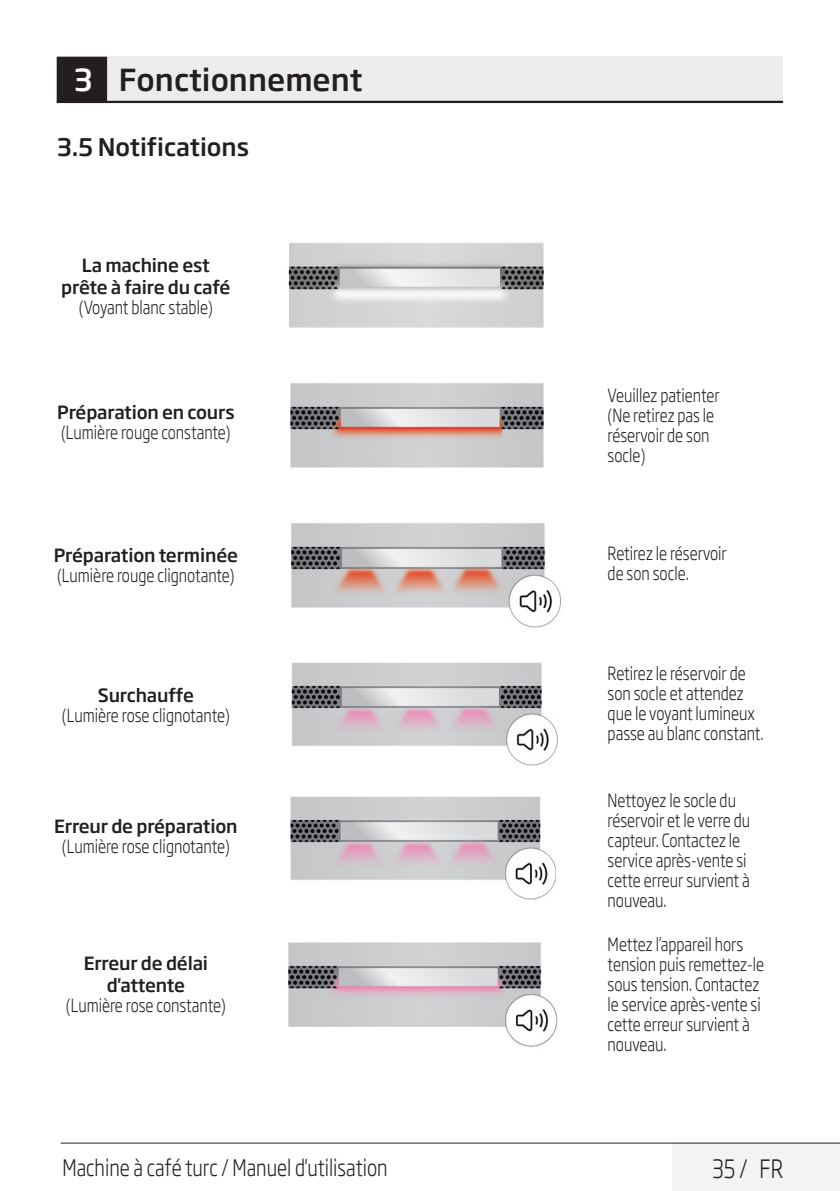
<style>
.page{position:relative;width:840px;height:1191px;background:#fff}
.page>*{position:absolute;margin:0;border:0;box-sizing:border-box;transform-origin:0 0}
.Unite_Baslik_Icerik{font:500 30px "Soho Gothic Pro";color:#231f20}
.t1{font:300 25px "Soho Gothic Pro";color:#231f20;scale:.8 1}
.Alt_Baslik_Icerik{font:500 24px "Soho Gothic Pro";color:#231f20}
.t2{font:300 22.4px "Soho Gothic Pro";color:#231f20;scale:.8 1}
.Duz_Metin{font:300 18px/20px "Soho Gothic Pro";color:#231f20;scale:.8 1}
.Duz_Metin-2{font:500 18px/22px "Soho Gothic Pro";letter-spacing:-.01em;color:#231f20;text-align:center}
.s1{color:#fff}
</style>
<div class="page">
<div style="left:672px;top:1142px;width:167px;height:49px;background:#f2f3f4"></div>
<hr style="left:61px;top:1142px;width:778px;height:1px;background:#231f20">
<div style="left:57px;top:57px;width:725px;height:45px;background:#ececee"></div>
<hr style="left:57px;top:101px;width:725px;height:2px;background:#231f20">
<div style="left:58px;top:58px;width:48px;height:43px;background:#231f20"></div>
<div style="left:57px;top:57px;width:50px;height:45px;border:2px solid #231f20"></div>
<img style="left:290px;top:383px;width:254px;height:85px">
<img style="left:288px;top:942px;width:270px;height:105px">
<img style="left:291px;top:662px;width:266px;height:104px">
<img style="left:290px;top:796px;width:265px;height:104px">
<img style="left:291px;top:523px;width:270px;height:105px">
<img style="left:288px;top:242px;width:256px;height:86px">
<p class="Unite_Baslik_Icerik" style="left:74px;top:57px;width:290px"><span class="s1">3</span> Fonctionnement</p>
<p class="Alt_Baslik_Icerik" style="left:57px;top:128px;width:194px">3.5 Notifications</p>
<p class="Duz_Metin-2" style="left:61px;top:253px;width:171px">La machine est prête à faire du café</p>
<p class="Duz_Metin" style="left:79px;top:296px;width:169px">(Voyant blanc stable)</p>
<p class="Duz_Metin-2" style="left:57px;top:400px;width:179px">Préparation en cours</p>
<p class="Duz_Metin" style="left:61px;top:421px;width:213px">(Lumière rouge constante)</p>
<p class="Duz_Metin-2" style="left:54px;top:543px;width:186px">Préparation terminée</p>
<p class="Duz_Metin" style="left:57px;top:564px;width:223px">(Lumière rouge clignotante)</p>
<p class="Duz_Metin-2" style="left:98px;top:683px;width:98px">Surchauffe</p>
<p class="Duz_Metin" style="left:62px;top:704px;width:211px">(Lumière rose clignotante)</p>
<p class="Duz_Metin-2" style="left:54px;top:814px;width:185px">Erreur de préparation</p>
<p class="Duz_Metin" style="left:62px;top:835px;width:211px">(Lumière rose clignotante)</p>
<p class="Duz_Metin-2" style="left:84px;top:951px;width:126px">Erreur de délai d'attente</p>
<p class="Duz_Metin" style="left:66px;top:994px;width:201px">(Lumière rose constante)</p>
<p class="Duz_Metin" style="left:607px;top:384px;width:141px">Veuillez patienter</p>
<p class="Duz_Metin" style="left:607px;top:404px;width:135px">(Ne retirez pas le réservoir de son socle)</p>
<p class="Duz_Metin" style="left:607px;top:542px;width:150px">Retirez le réservoir</p>
<p class="Duz_Metin" style="left:607px;top:562px;width:103px">de son socle.</p>
<p class="Duz_Metin" style="left:607px;top:662px;width:196px">Retirez le réservoir de son socle et attendez que le voyant lumineux passe au blanc constant.</p>
<p class="Duz_Metin" style="left:607px;top:789px;width:180px">Nettoyez le socle du réservoir et le verre du capteur. Contactez le service après-vente si cette erreur survient à nouveau.</p>
<p class="Duz_Metin" style="left:607px;top:933px;width:197px">Mettez l’appareil hors tension puis remettez-le sous tension. Contactez le service après-vente si cette erreur survient à nouveau.</p>
<p class="t2" style="left:62px;top:1150px;width:408px">Machine à café turc / Manuel d'utilisation</p>
<h2 class="t1" style="left:711px;top:1149px;width:90px">35 / FR</h2>
</div>
